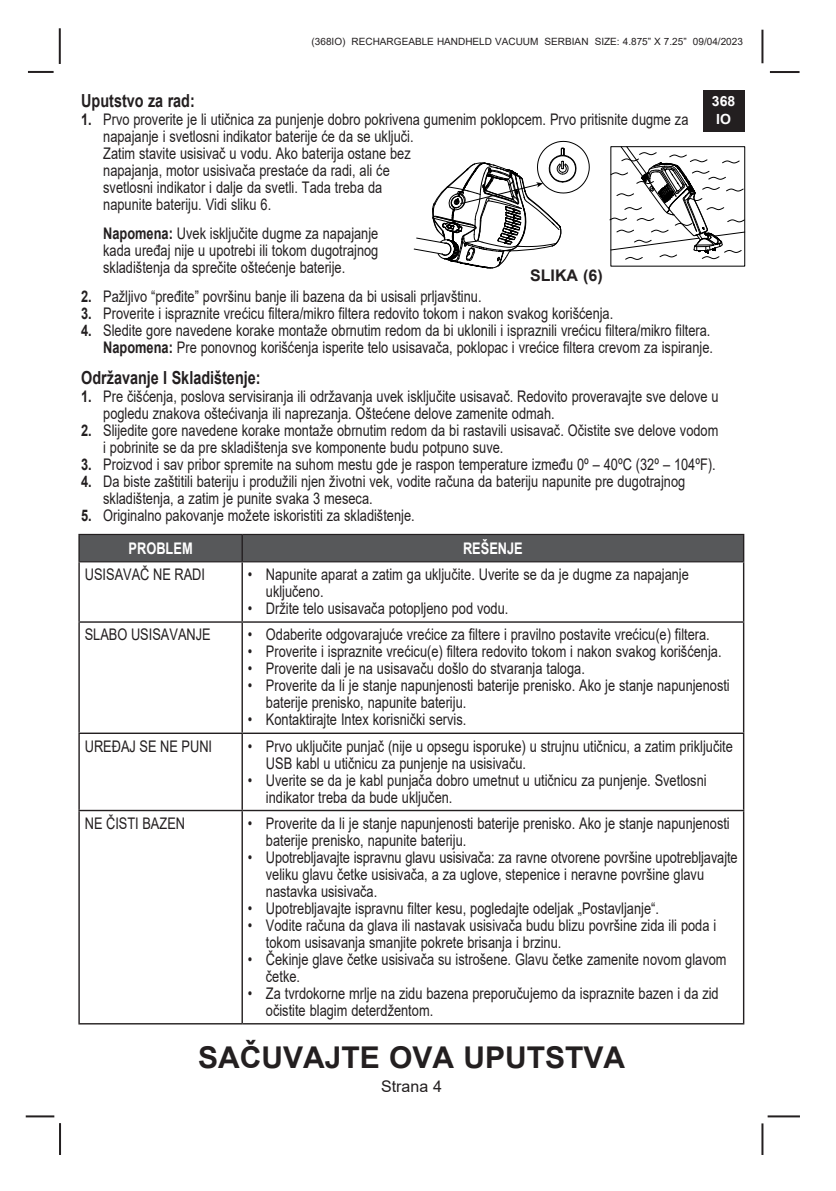
<style>
.page{position:relative;width:836px;height:1191px;background:#fff}
.page>*{position:absolute;margin:0;border:0;box-sizing:border-box;transform-origin:0 0}
.t1{font:700 30px "Arial";color:#231f20}
.t2{font:700 18px "Arial";color:#231f20;scale:.8 1}
.t3{font:16px/17px "Arial";color:#231f20;scale:.8 1}
.t4{font:700 16px "Arial";color:#fff;scale:.8 1}
.t5{font:700 16px "Arial";color:#231f20}
.t6{font:16px "Arial";color:#231f20}
.t7{font:700 14px/18px "Arial";color:#fff;text-align:center}
.t8{font:10px "Arial";color:#231f20}
.s1{font-weight:700}
</style>
<div class="page">
<hr style="left:767px;top:1115px;width:32px;height:2px;background:#231f20">
<hr style="left:769px;top:71px;width:30px;height:2px;background:#231f20">
<hr style="left:761px;top:30px;width:2px;height:33px;background:#231f20">
<hr style="left:761px;top:1123px;width:2px;height:32px;background:#231f20">
<hr style="left:28px;top:71px;width:26px;height:2px;background:#231f20">
<hr style="left:59px;top:28px;width:2px;height:36px;background:#231f20">
<hr style="left:59px;top:1123px;width:2px;height:32px;background:#231f20">
<hr style="left:26px;top:1115px;width:28px;height:2px;background:#231f20">
<div style="left:80px;top:535px;width:662px;height:26px;background:#57585a"></div>
<hr style="left:78px;top:562px;width:2px;height:59px;background:#231f20">
<hr style="left:241px;top:562px;width:2px;height:59px;background:#231f20">
<hr style="left:742px;top:562px;width:2px;height:59px;background:#231f20">
<hr style="left:78px;top:621px;width:164px;height:2px;background:#231f20">
<hr style="left:78px;top:623px;width:2px;height:109px;background:#231f20">
<hr style="left:242px;top:621px;width:502px;height:2px;background:#231f20">
<hr style="left:241px;top:623px;width:2px;height:109px;background:#231f20">
<hr style="left:742px;top:623px;width:2px;height:109px;background:#231f20">
<hr style="left:78px;top:732px;width:164px;height:2px;background:#231f20">
<hr style="left:78px;top:734px;width:2px;height:76px;background:#231f20">
<hr style="left:242px;top:732px;width:502px;height:2px;background:#231f20">
<hr style="left:241px;top:734px;width:2px;height:76px;background:#231f20">
<hr style="left:742px;top:734px;width:2px;height:76px;background:#231f20">
<hr style="left:78px;top:810px;width:164px;height:1px;background:#231f20">
<hr style="left:78px;top:811px;width:2px;height:212px;background:#231f20">
<hr style="left:242px;top:810px;width:502px;height:1px;background:#231f20">
<hr style="left:241px;top:811px;width:2px;height:212px;background:#231f20">
<hr style="left:742px;top:811px;width:2px;height:212px;background:#231f20">
<hr style="left:78px;top:1023px;width:164px;height:1px;background:#231f20">
<hr style="left:242px;top:1023px;width:502px;height:1px;background:#231f20">
<hr style="left:78px;top:535px;width:2px;height:26px;background:#231f20">
<hr style="left:78px;top:534px;width:164px;height:1px;background:#231f20">
<hr style="left:242px;top:534px;width:502px;height:1px;background:#231f20">
<hr style="left:241px;top:535px;width:2px;height:26px;background:#231f20">
<hr style="left:742px;top:535px;width:2px;height:26px;background:#231f20">
<hr style="left:78px;top:561px;width:164px;height:1px;background:#231f20">
<hr style="left:242px;top:561px;width:502px;height:1px;background:#231f20">
<svg style="left:609px;top:90px;width:136px;height:177px"></svg>
<svg style="left:413px;top:141px;width:176px;height:128px"></svg>
<p class="t8" style="left:311px;top:35px;width:433px">(368IO) RECHARGEABLE HANDHELD VACUUM SERBIAN SIZE: 4.875” X 7.25” 09/04/2023</p>
<p class="t2" style="left:81px;top:88px;width:144px">Uputstvo za rad:</p>
<p class="t3" style="left:81px;top:111px;width:760px"><span class="s1">1.</span> Prvo proverite je li utičnica za punjenje dobro pokrivena gumenim poklopcem. Prvo pritisnite dugme za</p>
<p class="t3" style="left:103px;top:128px;width:389px">napajanje i svetlosni indikator baterije će da se uključi.</p>
<p class="t3" style="left:103px;top:145px;width:386px">Zatim stavite usisivač u vodu. Ako baterija ostane bez</p>
<p class="t3" style="left:103px;top:162px;width:359px">napajanja, motor usisivača prestaće da radi, ali će</p>
<p class="t3" style="left:103px;top:179px;width:350px">svetlosni indikator i dalje da svetli. Tada treba da</p>
<p class="t3" style="left:103px;top:196px;width:211px">napunite bateriju. Vidi sliku 6.</p>
<p class="t3" style="left:103px;top:225px;width:345px"><span class="s1">Napomena:</span> Uvek isključite dugme za napajanje</p>
<p class="t3" style="left:103px;top:242px;width:345px">kada uređaj nije u upotrebi ili tokom dugotrajnog</p>
<p class="t3" style="left:103px;top:259px;width:304px">skladištenja da sprečite oštećenje baterije.</p>
<p class="t3" style="left:81px;top:288px;width:502px"><span class="s1">2.</span> Pažljivo “pređite” površinu banje ili bazena da bi usisali prljavštinu.</p>
<p class="t3" style="left:81px;top:305px;width:666px"><span class="s1">3.</span> Proverite i ispraznite vrećicu filtera/mikro filtera redovito tokom i nakon svakog korišćenja.</p>
<p class="t3" style="left:81px;top:322px;width:787px"><span class="s1">4.</span> Sledite gore navedene korake montaže obrnutim redom da bi uklonili i ispraznili vrećicu filtera/mikro filtera.</p>
<p class="t3" style="left:103px;top:339px;width:763px"><span class="s1">Napomena:</span> Pre ponovnog korišćenja isperite telo usisavača, poklopac i vrećice filtera crevom za ispiranje.</p>
<p class="t2" style="left:81px;top:365px;width:226px">Održavanje I Skladištenje:</p>
<p class="t3" style="left:81px;top:388px;width:798px"><span class="s1">1.</span> Pre čišćenja, poslova servisiranja ili održavanja uvek isključite usisavač. Redovito proveravajte sve delove u</p>
<p class="t3" style="left:103px;top:405px;width:565px">pogledu znakova oštećivanja ili naprezanja. Oštećene delove zamenite odmah.</p>
<p class="t3" style="left:81px;top:422px;width:797px"><span class="s1">2.</span> Slijedite gore navedene korake montaže obrnutim redom da bi rastavili usisavač. Očistite sve delove vodom</p>
<p class="t3" style="left:103px;top:439px;width:501px">i pobrinite se da pre skladištenja sve komponente budu potpuno suve.</p>
<p class="t3" style="left:81px;top:456px;width:794px"><span class="s1">3.</span> Proizvod i sav pribor spremite na suhom mestu gde je raspon temperature između 0º – 40ºC (32º – 104ºF).</p>
<p class="t3" style="left:81px;top:473px;width:756px"><span class="s1">4.</span> Da biste zaštitili bateriju i produžili njen životni vek, vodite računa da bateriju napunite pre dugotrajnog</p>
<p class="t3" style="left:103px;top:490px;width:338px">skladištenja, a zatim je punite svaka 3 meseca.</p>
<p class="t3" style="left:81px;top:507px;width:418px"><span class="s1">5.</span> Originalno pakovanje možete iskoristiti za skladištenje.</p>
<p class="t4" style="left:129px;top:537px;width:81px">PROBLEM</p>
<p class="t4" style="left:463px;top:537px;width:76px">REŠENJE</p>
<p class="t3" style="left:85px;top:566px;width:152px">USISAVAČ NE RADI</p>
<p class="t3" style="left:266px;top:566px;width:530px;text-indent:-18px">• Napunite aparat a zatim ga uključite. Uverite se da je dugme za napajanje uključeno.</p>
<p class="t3" style="left:248px;top:600px;width:327px">• Držite telo usisavača potopljeno pod vodu.</p>
<p class="t3" style="left:85px;top:626px;width:159px">SLABO USISAVANJE</p>
<p class="t3" style="left:248px;top:626px;width:578px">• Odaberite odgovarajuće vrećice za filtere i pravilno postavite vrećicu(e) filtera.</p>
<p class="t3" style="left:248px;top:643px;width:593px">• Proverite i ispraznite vrećicu(e) filtera redovito tokom i nakon svakog korišćenja.</p>
<p class="t3" style="left:248px;top:660px;width:422px">• Proverite dali je na usisavaču došlo do stvaranja taloga.</p>
<p class="t3" style="left:248px;top:677px;width:603px">• Proverite da li je stanje napunjenosti baterije prenisko. Ako je stanje napunjenosti</p>
<p class="t3" style="left:266px;top:694px;width:252px">baterije prenisko, napunite bateriju.</p>
<p class="t3" style="left:248px;top:711px;width:274px">• Kontaktirajte Intex korisnički servis.</p>
<p class="t3" style="left:85px;top:737px;width:161px">UREĐAJ SE NE PUNI</p>
<p class="t3" style="left:266px;top:737px;width:585px;text-indent:-18px">• Prvo uključite punjač (nije u opsegu isporuke) u strujnu utičnicu, a zatim priključite<br>USB kabl u utičnicu za punjenje na usisivaču.</p>
<p class="t3" style="left:266px;top:771px;width:552px;text-indent:-18px">• Uverite se da je kabl punjača dobro umetnut u utičnicu za punjenje. Svetlosni indikator treba da bude uključen.</p>
<p class="t3" style="left:85px;top:814px;width:127px">NE ČISTI BAZEN</p>
<p class="t3" style="left:248px;top:814px;width:603px">• Proverite da li je stanje napunjenosti baterije prenisko. Ako je stanje napunjenosti</p>
<p class="t3" style="left:266px;top:831px;width:252px">baterije prenisko, napunite bateriju.</p>
<p class="t3" style="left:248px;top:848px;width:613px">• Upotrebljavajte ispravnu glavu usisivača: za ravne otvorene površine upotrebljavajte</p>
<p class="t3" style="left:266px;top:865px;width:549px">veliku glavu četke usisivača, a za uglove, stepenice i neravne površine glavu nastavka usisivača.</p>
<p class="t3" style="left:248px;top:899px;width:515px">• Upotrebljavajte ispravnu filter kesu, pogledajte odeljak „Postavljanje“.</p>
<p class="t3" style="left:266px;top:916px;width:564px;text-indent:-18px">• Vodite računa da glava ili nastavak usisivača budu blizu površine zida ili poda i tokom usisavanja smanjite pokrete brisanja i brzinu.</p>
<p class="t3" style="left:266px;top:950px;width:577px;text-indent:-18px">• Čekinje glave četke usisivača su istrošene. Glavu četke zamenite novom glavom četke.</p>
<p class="t3" style="left:266px;top:984px;width:567px;text-indent:-18px">• Za tvrdokorne mrlje na zidu bazena preporučujemo da ispraznite bazen i da zid očistite blagim deterdžentom.</p>
<p class="t7" style="left:711px;top:92px;width:25px">368<br>IO</p>
<p class="t5" style="left:530px;top:264px;width:74px">SLIKA (6)</p>
<h1 class="t1" style="left:198px;top:1036px;width:428px">SAČUVAJTE OVA UPUTSTVA</h1>
<p class="t6" style="left:381px;top:1075px;width:62px">Strana 4</p>
</div>
